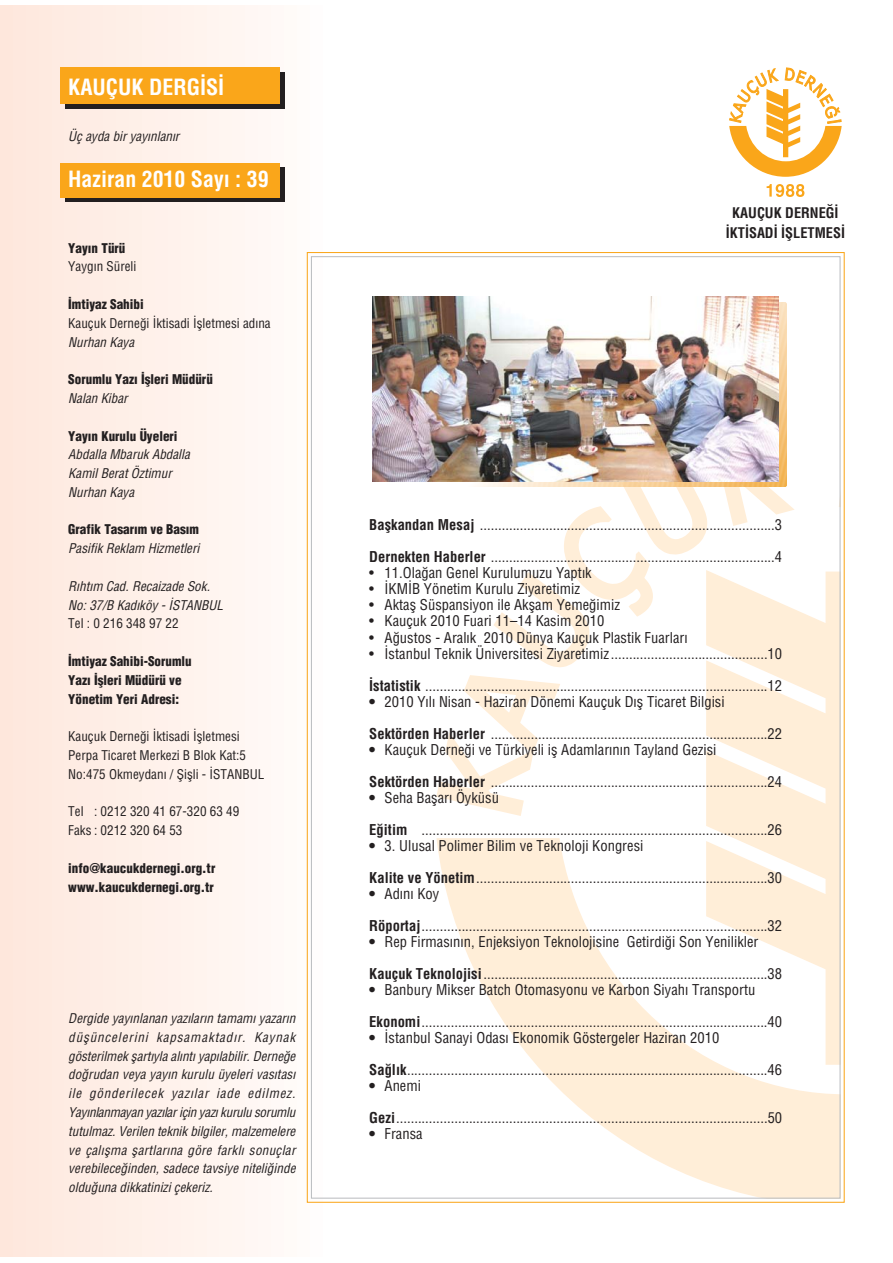
<style>
.page{position:relative;width:893px;height:1263px;background:#fff}
.page>*{position:absolute;margin:0;border:0;box-sizing:border-box;transform-origin:0 0}
.t1{font:21.9px "Helvetica Condensed Turk B";color:#fff}
.t2{font:14.55px "Helvetica Condensed Turk";color:#231f20}
.t3{font:14.4px/20.2px "Helvetica Condensed Turk B";color:#231f20;text-align:center}
.t4{font:13.05px/18.8px "Helvetica Condensed Turk I";color:#231f20}
.t5{font:13.05px/18.8px "Helvetica Condensed Turk";color:#231f20}
.t6{font:900 13.05px/18.8px "Helvetica Con";color:#231f20}
.s1{font-family:"Helvetica Condensed Turk B"}
</style>
<div class="page">
<div style="left:0;top:6px;width:13px;height:1251px;background:#fee7dc"></div>
<div style="left:13px;top:6px;width:13px;height:1251px;background:#fee8de"></div>
<div style="left:26px;top:6px;width:13px;height:1251px;background:#fee9df"></div>
<div style="left:39px;top:6px;width:13px;height:1251px;background:#feeae0"></div>
<div style="left:52px;top:6px;width:12px;height:1251px;background:#feebe2"></div>
<div style="left:65px;top:6px;width:12px;height:1251px;background:#feece3"></div>
<div style="left:77px;top:6px;width:13px;height:1251px;background:#feece4"></div>
<div style="left:90px;top:6px;width:13px;height:1251px;background:#feede5"></div>
<div style="left:103px;top:6px;width:13px;height:1251px;background:#feeee6"></div>
<div style="left:116px;top:6px;width:13px;height:1251px;background:#feefe7"></div>
<div style="left:129px;top:6px;width:13px;height:1251px;background:#fef0e8"></div>
<div style="left:142px;top:6px;width:13px;height:1251px;background:#fff1ea"></div>
<div style="left:155px;top:6px;width:13px;height:1251px;background:#fff1eb"></div>
<div style="left:168px;top:6px;width:13px;height:1251px;background:#fff2ec"></div>
<div style="left:181px;top:6px;width:13px;height:1251px;background:#fff3ed"></div>
<div style="left:194px;top:6px;width:13px;height:1251px;background:#fff4ee"></div>
<div style="left:207px;top:6px;width:12px;height:1251px;background:#fff5f0"></div>
<div style="left:219px;top:6px;width:13px;height:1251px;background:#fff6f1"></div>
<div style="left:232px;top:6px;width:13px;height:1251px;background:#fff6f2"></div>
<div style="left:245px;top:6px;width:13px;height:1251px;background:#fff7f4"></div>
<div style="left:258px;top:6px;width:13px;height:1251px;background:#fff8f5"></div>
<div style="left:271px;top:6px;width:13px;height:1251px;background:#fff9f7"></div>
<div style="left:284px;top:6px;width:13px;height:1251px;background:#fffbf8"></div>
<div style="left:297px;top:6px;width:13px;height:1251px;background:#fffcfa"></div>
<svg style="left:436px;top:571px;width:402px;height:626px;fill:#ffeed8"></svg>
<div style="left:65px;top:72px;width:219px;height:36px;background:#231f20"></div>
<div style="left:60px;top:68px;width:220px;height:36px;background:#faa61a"></div>
<svg style="left:65px;top:167px;width:219px;height:35px"></svg>
<div style="left:60px;top:163px;width:220px;height:34px;background:#faa61a"></div>
<svg style="left:729px;top:67px;width:113px;height:130px"></svg>
<svg style="left:436px;top:303px;width:360px;height:516px"></svg>
<img style="left:372px;top:297px;width:407px;height:185px">
<h1 class="t1" style="left:68px;top:78px;width:158px">KAUÇUK DERG‹S‹</h1>
<p class="t4" style="left:68px;top:128px;width:113px">Üç ayda bir yay›nlan›r</p>
<h1 class="t1" style="left:68px;top:171px;width:202px">Haziran 2010 Say› : 39</h1>
<p class="t6" style="left:68px;top:240px;width:59px">Yay›n Türü</p>
<p class="t5" style="left:68px;top:258px;width:70px">Yayg›n Süreli</p>
<p class="t6" style="left:68px;top:296px;width:77px">‹mtiyaz Sahibi</p>
<p class="t5" style="left:68px;top:315px;width:204px">Kauçuk Derne¤i ‹ktisadi ‹flletmesi ad›na</p>
<p class="t4" style="left:68px;top:334px;width:67px">Nurhan Kaya</p>
<p class="t6" style="left:68px;top:371px;width:146px">Sorumlu Yaz› ‹flleri Müdürü</p>
<p class="t4" style="left:68px;top:390px;width:61px">Nalan Kibar</p>
<p class="t6" style="left:68px;top:427px;width:111px">Yay›n Kurulu Üyeleri</p>
<p class="t4" style="left:68px;top:446px;width:123px">Abdalla Mbaruk Abdalla<br>Kamil Berat Öztimur<br>Nurhan Kaya</p>
<p class="t6" style="left:68px;top:521px;width:132px">Grafik Tasar›m ve Bas›m</p>
<p class="t4" style="left:68px;top:540px;width:133px">Pasifik Reklam Hizmetleri</p>
<p class="t4" style="left:68px;top:578px;width:156px">R›ht›m Cad. Recaizade Sok.<br>No: 37/B Kad›köy - ‹STANBUL</p>
<p class="t5" style="left:68px;top:615px;width:112px">Tel : 0 216 348 97 22</p>
<p class="t6" style="left:68px;top:653px;width:125px">‹mtiyaz Sahibi-Sorumlu<br>Yaz› ‹flleri Müdürü ve<br>Yönetim Yeri Adresi:</p>
<p class="t5" style="left:68px;top:728px;width:197px">Kauçuk Derne¤i ‹ktisadi ‹flletmesi<br>Perpa Ticaret Merkezi B Blok Kat:5<br>No:475 Okmeydan› / fiiflli - ‹STANBUL</p>
<p class="t5" style="left:68px;top:803px;width:173px">Tel : 0212 320 41 67-320 63 49<br>Faks : 0212 320 64 53</p>
<p class="t6" style="left:68px;top:860px;width:149px">info@kaucukdernegi.org.tr www.kaucukdernegi.org.tr</p>
<p class="t4" style="left:68px;top:1010px;width:229px;text-align:justify">Dergide yay›nlanan yaz›lar›n tamam› yazar›n düflüncelerini kapsamaktad›r. Kaynak gösterilmek flart›yla al›nt› yap›labilir. Derne¤e do¤rudan veya yay›n kurulu üyeleri vas›tas› ile gönderilecek yaz›lar iade edilmez.<br>Yay›nlanmayan yaz›lar için yaz› kurulu sorumlu tutulmaz. Verilen teknik bilgiler, malzemelere ve çal›flma flartlar›na göre farkl› sonuçlar verebilece¤inden, sadece tavsiye niteli¤inde oldu¤una dikkatinizi çekeriz.</p>
<p class="t3" style="left:726px;top:203px;width:121px">KAUÇUK DERNE⁄‹ ‹KT‹SAD‹ ‹fiLETMES‹</p>
<p class="t2" style="left:369px;top:519px;width:414px"><span class="s1">Baflkandan Mesaj</span> .................................................................................3</p>
<p class="t2" style="left:369px;top:551px;width:414px"><span class="s1">Dernekten Haberler</span> ..............................................................................4</p>
<p class="t2" style="left:369px;top:567px;width:224px">• 11.Ola¤an Genel Kurulumuzu Yapt›k</p>
<p class="t2" style="left:369px;top:584px;width:212px">• ‹KM‹B Yönetim Kurulu Ziyaretimiz</p>
<p class="t2" style="left:369px;top:600px;width:252px">• Aktafl Süspansiyon ile Akflam Yeme¤imiz</p>
<p class="t2" style="left:369px;top:616px;width:237px">• Kauçuk 2010 Fuari 11–14 Kasim 2010</p>
<p class="t2" style="left:369px;top:632px;width:320px">• A¤ustos - Aral›k 2010 Dünya Kauçuk Plastik Fuarlar›</p>
<p class="t2" style="left:369px;top:648px;width:414px">• ‹stanbul Teknik Üniversitesi Ziyaretimiz...........................................10</p>
<p class="t2" style="left:369px;top:680px;width:414px"><span class="s1">‹statistik</span> ..............................................................................................12</p>
<p class="t2" style="left:369px;top:696px;width:357px"><span class="s1">•</span> 2010 Y›l› Nisan - Haziran Dönemi Kauçuk D›fl Ticaret Bilgisi</p>
<p class="t2" style="left:369px;top:728px;width:414px"><span class="s1">Sektörden Haberler</span> ............................................................................22</p>
<p class="t2" style="left:369px;top:744px;width:349px"><span class="s1">•</span> Kauçuk Derne¤i ve Türkiyeli ifl Adamlar›n›n Tayland Gezisi</p>
<p class="t2" style="left:369px;top:776px;width:414px"><span class="s1">Sektörden Haberler</span> ............................................................................24</p>
<p class="t2" style="left:369px;top:792px;width:131px"><span class="s1">•</span> Seha Baflar› Öyküsü</p>
<p class="t2" style="left:369px;top:824px;width:414px"><span class="s1">E¤itim</span> ...............................................................................................26</p>
<p class="t2" style="left:369px;top:840px;width:276px"><span class="s1">•</span> 3. Ulusal Polimer Bilim ve Teknoloji Kongresi</p>
<p class="t2" style="left:369px;top:872px;width:414px"><span class="s1">Kalite ve Yönetim</span>................................................................................30</p>
<p class="t2" style="left:369px;top:888px;width:72px"><span class="s1">•</span> Ad›n› Koy</p>
<p class="t2" style="left:369px;top:920px;width:414px"><span class="s1">Röportaj</span>...............................................................................................32</p>
<p class="t2" style="left:369px;top:936px;width:391px"><span class="s1">•</span> Rep Firmas›n›n, Enjeksiyon Teknolojisine Getirdi¤i Son Yenilikler</p>
<p class="t2" style="left:369px;top:968px;width:414px"><span class="s1">Kauçuk Teknolojisi</span>..............................................................................38</p>
<p class="t2" style="left:369px;top:984px;width:388px"><span class="s1">•</span> Banbury Mikser Batch Otomasyonu ve Karbon Siyah› Transportu</p>
<p class="t2" style="left:369px;top:1016px;width:414px"><span class="s1">Ekonomi</span>...............................................................................................40</p>
<p class="t2" style="left:369px;top:1032px;width:352px"><span class="s1">•</span> ‹stanbul Sanayi Odas› Ekonomik Göstergeler Haziran 2010</p>
<p class="t2" style="left:369px;top:1064px;width:414px"><span class="s1">Sa¤l›k</span>...................................................................................................46</p>
<p class="t2" style="left:369px;top:1080px;width:53px"><span class="s1">•</span> Anemi</p>
<p class="t2" style="left:369px;top:1112px;width:414px"><span class="s1">Gezi</span>......................................................................................................50</p>
<p class="t2" style="left:369px;top:1128px;width:55px"><span class="s1">•</span> Fransa</p>
</div>
